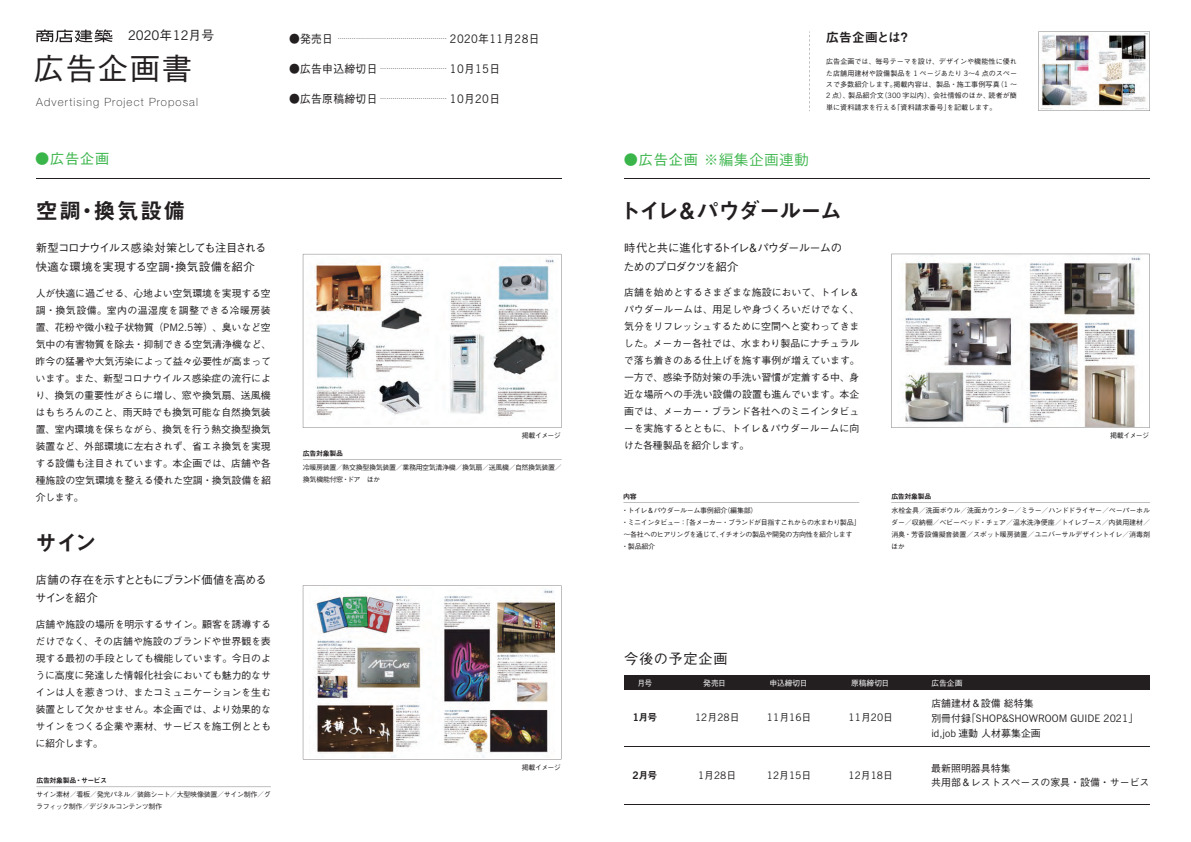
<style>
.page{position:relative;width:1191px;height:842px;background:#fff}
.page>*{position:absolute;margin:0;border:0;box-sizing:border-box;transform-origin:0 0}
.t1{font:30.5px "Gothic BBB Pro Medium 90 pv RKSJ H";letter-spacing:.05em;color:#231f20}
.t2{font:22px "Midashi Go Pro MB31 90 pv RKSJ H";letter-spacing:-.075em;color:#231f20}
.t3{font:22px "Midashi Go Pro MB31 90 pv RKSJ H";letter-spacing:-.055em;color:#231f20}
.t4{font:14.2px "Koz Go Pr 6 N Regular 90 pv RKSJ H";letter-spacing:.06em;color:#3ab54a}
.t5{font:14.2px "Gothic BBB Pro Medium 90 pv RKSJ H";letter-spacing:.06em;color:#231f20}
.t6{font:14.2px "Gothic BBB Pro Medium 90 pv RKSJ H";color:#3ab54a}
.t7{font:13.3px "News Gothic BT";letter-spacing:-.01em;color:#231f20}
.t8{font:12.8px "Midashi Go Pro MB31 90 pv RKSJ H";letter-spacing:.025em;color:#231f20}
.t9{font:11.3px/18.4px "Gothic BBB Pro Medium 90 pv RKSJ H";letter-spacing:-.07em;color:#231f20}
.t10{font:100 11.3px "Helvetica Neue";letter-spacing:.1em;color:#231f20}
.t11{font:10.3px "News Gothic BT";color:#231f20}
.t12{font:9.9px/17px "Gothic BBB Pro Medium 90 pv RKSJ H";letter-spacing:-.005em;color:#231f20;text-align:justify}
.t13{font:9.9px "Midashi Go Pro MB31 90 pv RKSJ H";color:#231f20}
.t14{font:7.8px "Gothic BBB Pro Medium 90 pv RKSJ H";color:#fff}
.t15{font:7.1px/11.3px "Gothic BBB Pro Medium 90 pv RKSJ H";letter-spacing:.005em;color:#231f20;text-align:justify}
.t16{font:7px/12px "Gothic BBB Pro Medium 90 pv RKSJ H";letter-spacing:-.05em;color:#231f20}
.t17{font:7px "Midashi Go Pro MB31 90 pv RKSJ H";letter-spacing:-.055em;color:#231f20}
.t18{font:6.4px "Gothic BBB Pro Medium 90 pv RKSJ H";color:#231f20;scale:.95 1}
.s1{font-family:"Gothic BBB Pro Medium 90 pv RKSJ H";font-size:12.8px}
.s2{font-size:11.3px}
.s3{font-family:"News Gothic BT";font-size:11.8px}
.s4{font-family:"News Gothic BT";font-size:10.3px}
.s5{font-family:"Gothic BBB Pro Medium 90 pv RKSJ H"}
.s6{font-family:"News Gothic BT";font-size:7.4px}
.s7{font-family:"Gothic BBB Pro Medium 90 pv RKSJ H";font-size:9.9px}
.s8{font-family:"News Gothic BT";font-weight:700;font-size:10.4px}
</style>
<div class="page">
<div style="left:624px;top:676px;width:525px;height:14px;background:#231f20"></div>
<svg style="left:36px;top:30px;width:76px;height:12px"></svg>
<hr style="left:624px;top:746px;width:525px;height:1px;background:#231f20">
<hr style="left:624px;top:690px;width:525px;height:1px;background:#231f20">
<svg style="left:891px;top:502px;width:259px;height:1px"></svg>
<svg style="left:623px;top:502px;width:236px;height:1px"></svg>
<hr style="left:625px;top:178px;width:525px;height:1px;background:#231f20">
<svg style="left:891px;top:254px;width:258px;height:174px"></svg>
<svg style="left:303px;top:459px;width:259px;height:1px"></svg>
<hr style="left:36px;top:178px;width:525px;height:1px;background:#231f20">
<svg style="left:303px;top:254px;width:258px;height:174px"></svg>
<svg style="left:809px;top:31px;width:1px;height:80px"></svg>
<img style="left:1038px;top:32px;width:112px;height:79px">
<img style="left:303px;top:585px;width:258px;height:174px">
<hr style="left:624px;top:804px;width:525px;height:1px;background:#231f20">
<h3 class="t7" style="left:128px;top:27px;width:88px">2020<span class="s1">年</span>12<span class="s1">月号</span></h3>
<p class="t18" style="left:289px;top:36px;width:265px"><span class="s2">●発売日</span> ……………………………………………… <span class="s3">2020</span><span class="s2">年</span><span class="s3">11</span><span class="s2">月</span><span class="s3">28</span><span class="s2">日</span></p>
<p class="t18" style="left:289px;top:66px;width:224px"><span class="s2">●広告申込締切日</span> …………………………… <span class="s3">10</span><span class="s2">月</span><span class="s3">15</span><span class="s2">日</span></p>
<p class="t18" style="left:289px;top:96px;width:224px"><span class="s2">●広告原稿締切日</span> …………………………… <span class="s3">10</span><span class="s2">月</span><span class="s3">20</span><span class="s2">日</span></p>
<h1 class="t1" style="left:34px;top:57px;width:160px">広告企画書</h1>
<p class="t10" style="left:36px;top:98px;width:163px">Advertising Project Proposal</p>
<h3 class="t6" style="left:35px;top:153px;width:76px">●広告企画</h3>
<h2 class="t3" style="left:36px;top:202px;width:151px">空調・換気設備</h2>
<p class="t9" style="left:36px;top:240px;width:232px">新型コロナウイルス感染対策としても注目される快適な環境を実現する空調・換気設備を紹介</p>
<p class="t12" style="left:36px;top:286px;width:237px">人が快適に過ごせる、心地よい空気環境を実現する空調・換気設備。室内の温湿度を調整できる冷暖房装置、花粉や微小粒子状物質（<span class="s4">PM2.5</span>等）、臭いなど空気中の有害物質を除去・抑制できる空気清浄機など、昨今の猛暑や大気汚染によって益々必要性が高まっています。また、新型コロナウイルス感染症の流行により、換気の重要性がさらに増し、窓や換気扇、送風機はもちろんのこと、雨天時でも換気可能な自然換気装置、室内環境を保ちながら、換気を行う熱交換型換気装置など、外部環境に左右されず、省エネ換気を実現する設備も注目されています。本企画では、店舗や各種施設の空気環境を整える優れた空調・換気設備を紹介します。</p>
<h2 class="t3" style="left:35px;top:534px;width:63px">サイン</h2>
<p class="t9" style="left:35px;top:572px;width:233px">店舗の存在を示すとともにブランド価値を高めるサインを紹介</p>
<p class="t12" style="left:36px;top:617px;width:237px">店舗や施設の場所を明示するサイン。顧客を誘導するだけでなく、その店舗や施設のブランドや世界観を表現する最初の手段としても機能しています。今日のように高度に発達した情報化社会においても魅力的なサインは人を惹きつけ、またコミュニケーションを生む装置として欠かせません。本企画では、より効果的なサインをつくる企業や素材、サービスを施工例とともに紹介します。</p>
<p class="t17" style="left:36px;top:778px;width:72px">広告対象製品・サービス</p>
<p class="t16" style="left:36px;top:790px;width:236px">サイン素材／看板／発光パネル／装飾シート／大型映像装置／サイン制作／グラフィック制作／デジタルコンテンツ制作</p>
<p class="t17" style="left:303px;top:450px;width:42px">広告対象製品</p>
<p class="t16" style="left:522px;top:431px;width:41px">掲載イメージ</p>
<p class="t16" style="left:303px;top:462px;width:260px">冷暖房装置／熱交換型換気装置／業務用空気清浄機／換気扇／送風機／自然換気装置／換気機能付窓・ドア　ほか</p>
<p class="t16" style="left:522px;top:762px;width:41px">掲載イメージ</p>
<h3 class="t4" style="left:624px;top:155px;width:186px"><span class="s5">●広告企画</span> ※編集企画連動</h3>
<p class="t8" style="left:826px;top:32px;width:86px">広告企画とは？</p>
<p class="t15" style="left:826px;top:57px;width:193px">広告企画では、毎号テーマを設け、デザインや機能性に優れた店舗用建材や設備製品を <span class="s6">1</span> ページあたり <span class="s6">3</span>～<span class="s6">4</span> 点のスペースで多数紹介します。掲載内容は、製品・施工事例写真（<span class="s6">1</span> ～<span class="s6">2</span> 点）、製品紹介文（<span class="s6">300</span> 字以内）、会社情報のほか、読者が簡単に資料請求を行える「資料請求番号」を記載します。</p>
<h2 class="t2" style="left:618px;top:202px;width:225px">トイレ＆パウダールーム</h2>
<p class="t9" style="left:623px;top:240px;width:220px">時代と共に進化するトイレ＆パウダールームのためのプロダクツを紹介</p>
<p class="t12" style="left:624px;top:285px;width:237px">店舗を始めとするさまざまな施設において、トイレ＆パウダールームは、用足しや身づくろいだけでなく、気分をリフレッシュするために空間へと変わってきました。メーカー各社では、水まわり製品にナチュラルで落ち着きのある仕上げを施す事例が増えています。一方で、感染予防対策の手洗い習慣が定着する中、身近な場所への手洗い設備の設置も進んでいます。本企画では、メーカー・ブランド各社へのミニインタビューを実施するとともに、トイレ＆パウダールームに向けた各種製品を紹介します。</p>
<p class="t17" style="left:623px;top:493px;width:15px">内容</p>
<p class="t16" style="left:621px;top:505px;width:240px">・トイレ＆パウダールーム事例紹介（編集部）<br>・ミニインタビュー：「各メーカー・ブランドが目指すこれからの水まわり製品」～各社へのヒアリングを通じて、イチオシの製品や開発の方向性を紹介します<br>・製品紹介</p>
<p class="t17" style="left:891px;top:493px;width:42px">広告対象製品</p>
<p class="t16" style="left:1110px;top:430px;width:41px">掲載イメージ</p>
<p class="t16" style="left:891px;top:505px;width:260px;text-align:justify">水栓金具／洗面ボウル／洗面カウンター／ミラー／ハンドドライヤー／ペーパーホルダー／収納棚／ベビーベッド・チェア／温水洗浄便座／トイレブース／内装用建材／消臭・芳香設備擬音装置／スポット暖房装置／ユニバーサルデザイントイレ／消毒剤ほか</p>
<h3 class="t5" style="left:624px;top:653px;width:105px">今後の予定企画</h3>
<p class="t14" style="left:637px;top:680px;width:16px">月号</p>
<p class="t14" style="left:703px;top:680px;width:24px">発売日</p>
<p class="t14" style="left:769px;top:680px;width:40px">申込締切日</p>
<p class="t14" style="left:851px;top:680px;width:40px">原稿締切日</p>
<p class="t14" style="left:931px;top:680px;width:33px">広告企画</p>
<p class="t12" style="left:931px;top:696px;width:104px">店舗建材＆設備総特集</p>
<p class="t11" style="left:931px;top:712px;width:208px"><span class="s7">別冊付録「</span>SHOP&amp;SHOWROOM GUIDE 2021<span class="s7">」</span></p>
<p class="t12" style="left:931px;top:726px;width:111px"><span class="s4">id,job</span> 連動人材募集企画</p>
<p class="t13" style="left:632px;top:714px;width:26px"><span class="s8">1</span>月号</p>
<p class="t11" style="left:695px;top:711px;width:46px">12<span class="s7">月</span>28<span class="s7">日</span></p>
<p class="t11" style="left:767px;top:711px;width:46px">11<span class="s7">月</span>16<span class="s7">日</span></p>
<p class="t11" style="left:848px;top:711px;width:46px">11<span class="s7">月</span>20<span class="s7">日</span></p>
<p class="t13" style="left:632px;top:772px;width:26px"><span class="s8">2</span>月号</p>
<p class="t11" style="left:698px;top:769px;width:40px">1<span class="s7">月</span>28<span class="s7">日</span></p>
<p class="t11" style="left:767px;top:769px;width:46px">12<span class="s7">月</span>15<span class="s7">日</span></p>
<p class="t11" style="left:848px;top:769px;width:46px">12<span class="s7">月</span>18<span class="s7">日</span></p>
<p class="t12" style="left:931px;top:763px;width:220px;line-height:13.5px">最新照明器具特集<br>共用部＆レストスペースの家具・設備・サービス</p>
</div>
